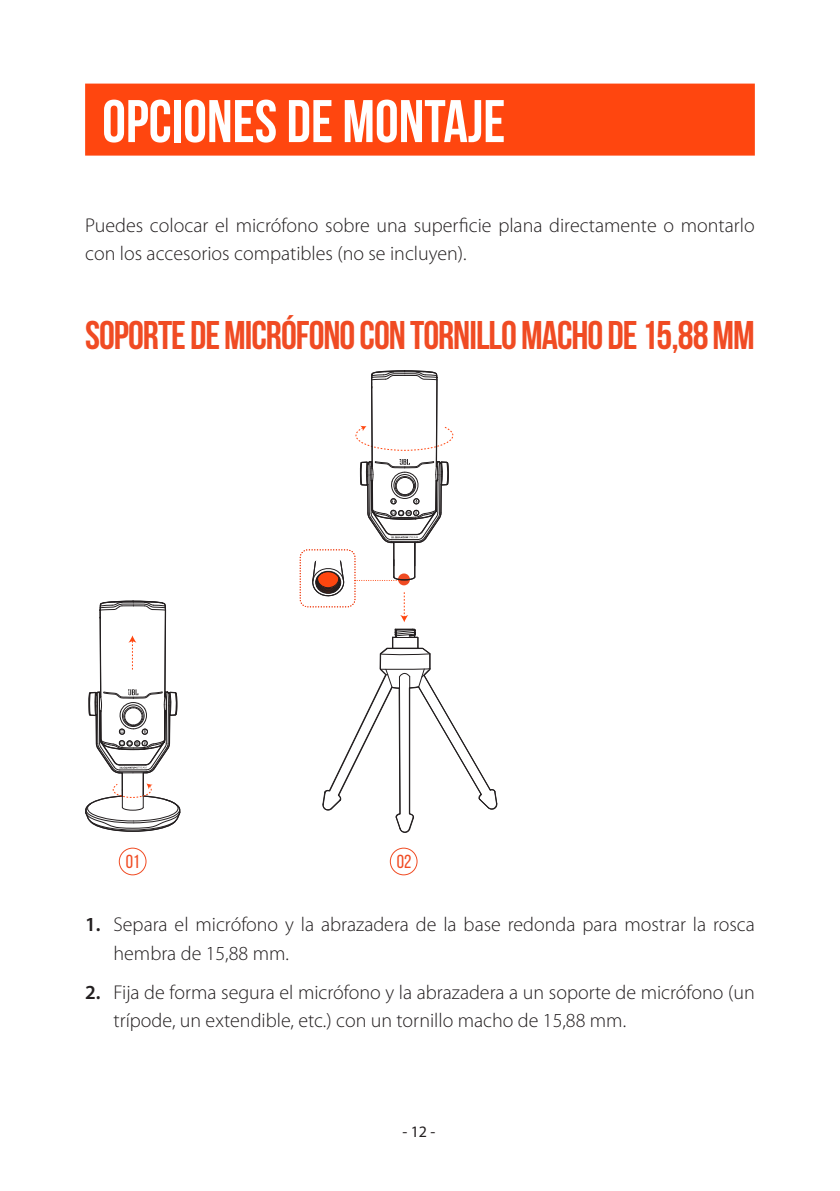
<style>
.page{position:relative;width:840px;height:1191px;background:#fff}
.page>*{position:absolute;margin:0;border:0;box-sizing:border-box;transform-origin:0 0}
.Title1{font:700 60px "Bebas Neue";color:#fff}
.Title2{font:700 40px "Bebas Neue";letter-spacing:-.025em;color:#f04b23}
.Body{font:300 20px/28px "Myriad Pro";color:#231f20}
.t1{font:18.8px "Bebas Neue";color:#f04b23}
.t2{font:16px "Myriad Pro";color:#231f20}
.s1{font-weight:600}
</style>
<div class="page">
<div style="left:85px;top:84px;width:669px;height:72px;background:#ff460f"></div>
<svg style="left:85px;top:600px;width:95px;height:275px"></svg>
<div style="left:299px;top:549px;width:56px;height:58px;border:1px dashed #f04b23;border-radius:8px"></div>
<svg style="left:311px;top:370px;width:186px;height:505px"></svg>
<p class="Title1" style="left:102px;top:88px;width:404px">OPCIONES DE MONTAJE</p>
<p class="Body" style="left:85px;top:211px;width:670px">Puedes colocar el micrófono sobre una superficie plana directamente o montarlo con los accesorios compatibles (no se incluyen).</p>
<p class="Title2" style="left:85px;top:313px;width:671px">SOPORTE DE MICRÓFONO CON TORNILLO MACHO DE 15,88 MM</p>
<p class="t1" style="left:126px;top:851px;width:15px">01</p>
<p class="t1" style="left:396px;top:851px;width:16px">02</p>
<p class="Body" style="left:113px;top:911px;width:642px;text-indent:-28px"><span class="s1">1.</span> Separa el micrófono y la abrazadera de la base redonda para mostrar la rosca hembra de 15,88 mm.</p>
<p class="Body" style="left:113px;top:978px;width:642px;text-indent:-28px"><span class="s1">2.</span> Fija de forma segura el micrófono y la abrazadera a un soporte de micrófono (un trípode, un extendible, etc.) con un tornillo macho de 15,88 mm.</p>
<p class="t2" style="left:402px;top:1122px;width:35px">- 12 -</p>
</div>
